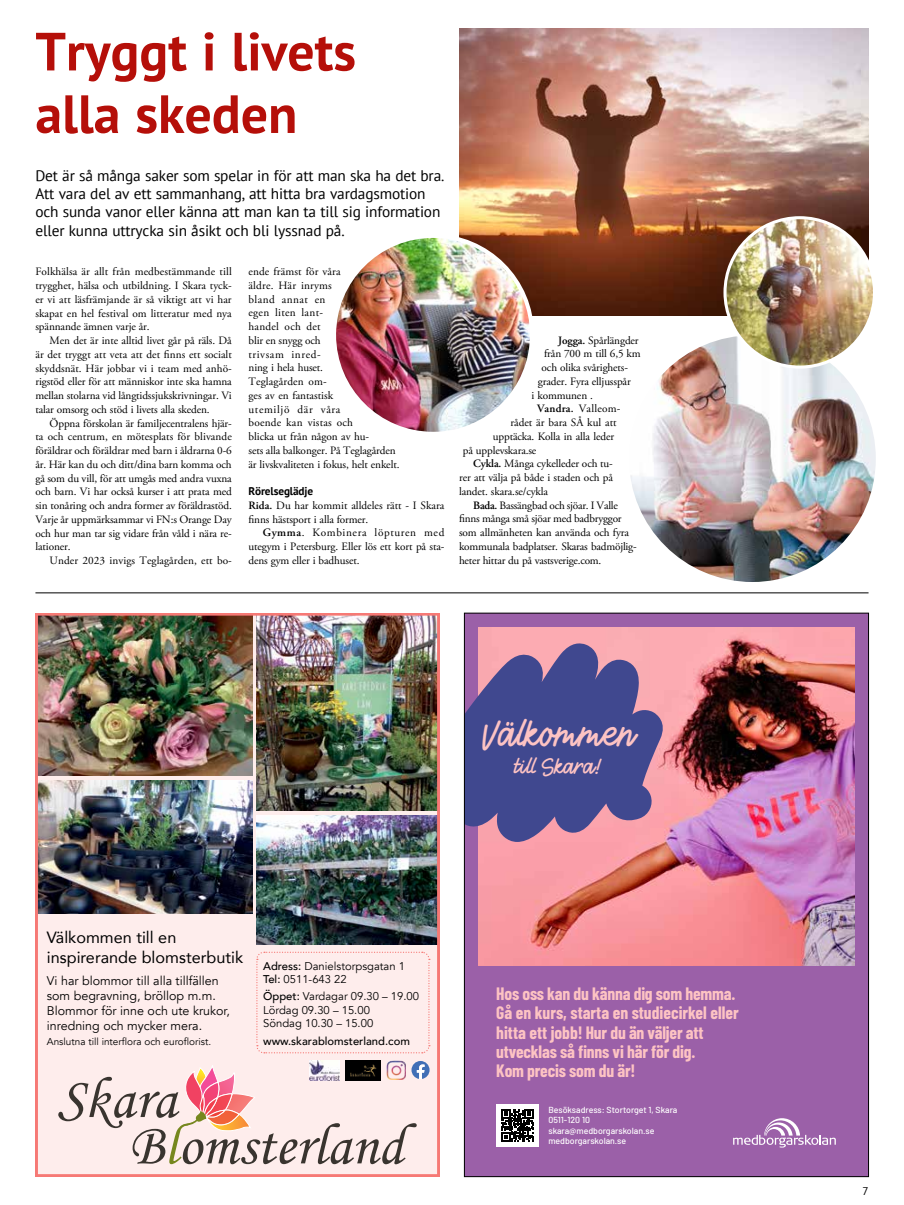
<style>
.page{position:relative;width:904px;height:1205px;background:#fff}
.page>*{position:absolute;margin:0;border:0;box-sizing:border-box;transform-origin:0 0}
.t1{font:700 53.75px/62.5px "PT Sans";color:#b50f09}
.t2{font:38.38px "Medborgarscript";color:#fdc3c3}
.t3{font:23px "Medborgarscript";color:#fdc3c3}
.t4{font:700 17.5px/19.4px "Barlow Condensed";letter-spacing:-.01em;color:#fdc3c3}
.t5{font:16.25px/19.5px "Avenir";color:#000}
.t6{font:15.38px/18.1px "PT Sans";letter-spacing:-.01em;color:#000}
.t7{font:12.5px/15px "Avenir";color:#000}
.t8{font:11.25px/13.8px "Adobe Garamond Pro";letter-spacing:-.01em;color:#000;text-align:justify}
.t9{font:11.25px/13.5px "Avenir";color:#000}
.t10{font:11.25px "Adobe Garamond Pro";letter-spacing:.01em;color:#000}
.t11{font:500 11.25px "Avenir";color:#000}
.t12{font:11.25px "Adobe Garamond Pro";letter-spacing:.02em;color:#000}
.t13{font:700 11.25px "PT Sans";letter-spacing:-.01em;color:#000}
.t14{font:11.25px "PT Sans";color:#000}
.t15{font:10px "Avenir";color:#000}
.t16{font:500 8.75px/10.5px "Barlow";color:#fff}
.s1{font-weight:600}
.s2{font-weight:500}
</style>
<div class="page">
<hr style="left:35px;top:592px;width:833px;height:1px;background:#000">
<img style="left:459px;top:28px;width:409px;height:287px">
<img style="left:626px;top:333px;width:252px;height:251px;border-radius:126px">
<img style="left:334px;top:236px;width:198px;height:198px;border-radius:99px">
<div style="left:332px;top:234px;width:202px;height:202px;border:4px solid #fff;border-radius:50%"></div>
<img style="left:725px;top:218px;width:149px;height:149px;border-radius:75px">
<div style="left:723px;top:216px;width:153px;height:153px;border:3px solid #fff;border-radius:50%"></div>
<img style="left:35px;top:613px;width:404px;height:563px">
<img style="left:309px;top:1060px;width:30px;height:21px">
<div style="left:464px;top:613px;width:404px;height:563px;background:#9b60a8"></div>
<img style="left:478px;top:627px;width:376px;height:339px">
<svg style="left:466px;top:642px;width:202px;height:200px"></svg>
<svg style="left:733px;top:1118px;width:102px;height:29px"></svg>
<div style="left:496px;top:1104px;width:43px;height:42px;background:#fff"></div>
<svg style="left:501px;top:1109px;width:32px;height:32px"></svg>
<h1 class="t1" style="left:35px;top:19px;width:322px">Tryggt i livets alla skeden</h1>
<h3 class="t6" style="left:35px;top:166px;width:410px">Det är så många saker som spelar in för att man ska ha det bra.<br>Att vara del av ett sammanhang, att hitta bra vardagsmotion och sunda vanor eller känna att man kan ta till sig information eller kunna uttrycka sin åsikt och bli lyssnad på.</h3>
<p class="t8" style="left:35px;top:265px;width:198px">Folkhälsa är allt från medbestämmande till trygghet, hälsa och utbildning. I Skara tyck&shy;er vi att läsfrämjande är så viktigt att vi har skapat en hel festival om litteratur med nya spännande ämnen varje år.</p>
<p class="t8" style="left:35px;top:334px;width:198px;text-indent:14px">Men det är inte alltid livet går på räls. Då är det tryggt att veta att det finns ett socialt skyddsnät. Här jobbar vi i team med anhö&shy;rigstöd eller för att människor inte ska hamna mellan stolarna vid långtidssjukskrivningar. Vi talar omsorg och stöd i livets alla skeden.</p>
<p class="t8" style="left:35px;top:416px;width:198px;text-indent:14px">Öppna förskolan är familjecentralens hjär&shy;ta och centrum, en mötesplats för blivande föräldrar och föräldrar med barn i åldrarna 0-6 år. Här kan du och ditt/dina barn komma och gå som du vill, för att umgås med andra vuxna och barn. Vi har också kurser i att prata med sin tonåring och andra former av föräldrastöd.<br>Varje år uppmärksammar vi FN:s Orange Day och hur man tar sig vidare från våld i nära re&shy;lationer.</p>
<p class="t10" style="left:50px;top:554px;width:184px">Under 2023 invigs Teglagården, ett bo-</p>
<p class="t8" style="left:248px;top:265px;width:152px;text-align:left">ende främst för våra<br>äldre. Här inryms<br>bland annat en<br>egen liten lant-<br>handel och det<br>blir en snygg och<br>trivsam inred-<br>ning i hela huset.<br>Teglagården om-<br>ges av en fantastisk<br>utemiljö där våra<br>boende kan vistas och<br>blicka ut från någon av hu-<br>sets alla balkonger. På Teglagården är livskvaliteten i fokus, helt enkelt.</p>
<p class="t13" style="left:248px;top:484px;width:66px">Rörelseglädje</p>
<p class="t8" style="left:248px;top:499px;width:197px"><span class="s1">Rida.</span> Du har kommit alldeles rätt - I Skara finns hästsport i alla former.</p>
<p class="t8" style="left:248px;top:526px;width:197px;text-indent:14px"><span class="s1">Gymma</span>. Kombinera löpturen med utegym i Petersburg. Eller lös ett kort på sta&shy;dens gym eller i badhuset.</p>
<p class="t8" style="left:558px;top:334px;width:82px"><span class="s1">Jogga.</span> Spårlängder</p>
<p class="t8" style="left:544px;top:347px;width:98px">från 700 m till 6,5 km</p>
<p class="t8" style="left:541px;top:361px;width:87px">och olika svårighets-</p>
<p class="t8" style="left:538px;top:375px;width:94px">grader. Fyra elljusspår</p>
<p class="t8" style="left:531px;top:389px;width:63px">i kommunen .</p>
<p class="t12" style="left:537px;top:402px;width:85px"><span class="s1">Vandra.</span> Valleom-</p>
<p class="t8" style="left:510px;top:416px;width:108px">rådet är bara SÅ kul att</p>
<p class="t8" style="left:493px;top:430px;width:123px">upptäcka. Kolla in alla leder</p>
<p class="t8" style="left:463px;top:444px;width:75px">på upplevskara.se</p>
<p class="t8" style="left:473px;top:457px;width:141px"><span class="s1">Cykla.</span> Många cykelleder och tu-</p>
<p class="t8" style="left:459px;top:471px;width:155px">rer att välja på både i staden och på</p>
<p class="t8" style="left:459px;top:485px;width:91px">landet. skara.se/cykla</p>
<p class="t8" style="left:473px;top:499px;width:146px"><span class="s1">Bada.</span> Bassängbad och sjöar. I Valle</p>
<p class="t8" style="left:459px;top:512px;width:164px">finns många små sjöar med badbryggor</p>
<p class="t8" style="left:459px;top:526px;width:171px">som allmänheten kan använda och fyra</p>
<p class="t8" style="left:459px;top:540px;width:179px">kommunala badplatser. Skaras badmöjlig-</p>
<p class="t8" style="left:459px;top:554px;width:144px">heter hittar du på vastsverige.com.</p>
<h2 class="t2" style="left:482px;top:713px;width:154px">Välkommen</h2>
<h3 class="t3" style="left:515px;top:754px;width:89px">till Skara!</h3>
<h3 class="t5" style="left:47px;top:927px;width:198px">Välkommen till en inspirerande blomsterbutik</h3>
<p class="t7" style="left:47px;top:973px;width:185px">Vi har blommor till alla tillfällen som begravning, bröllop m.m.<br>Blommor för inne och ute krukor, inredning och mycker mera.</p>
<p class="t15" style="left:47px;top:1036px;width:166px">Anslutna till interflora och euroflorist.</p>
<p class="t9" style="left:263px;top:959px;width:143px"><span class="s2">Adress:</span> Danielstorpsgatan 1<br><span class="s2">Tel:</span> 0511-643 22</p>
<p class="t9" style="left:263px;top:990px;width:157px"><span class="s2">Öppet:</span> Vardagar 09.30 – 19.00<br>Lördag 09.30 – 15.00<br>Söndag 10.30 – 15.00</p>
<p class="t11" style="left:263px;top:1031px;width:148px">www.skarablomsterland.com</p>
<h3 class="t4" style="left:496px;top:983px;width:244px">Hos oss kan du känna dig som hemma.<br>Gå en kurs, starta en studiecirkel eller hitta ett jobb! Hur du än väljer att utvecklas så finns vi här för dig.<br>Kom precis som du är!</h3>
<p class="t16" style="left:548px;top:1103px;width:130px">Besöksadress: Stortorget 1, Skara<br>0511-120 10 skara@medborgarskolan.se medborgarskolan.se</p>
<p class="t14" style="left:862px;top:1184px;width:8px">7</p>
</div>
